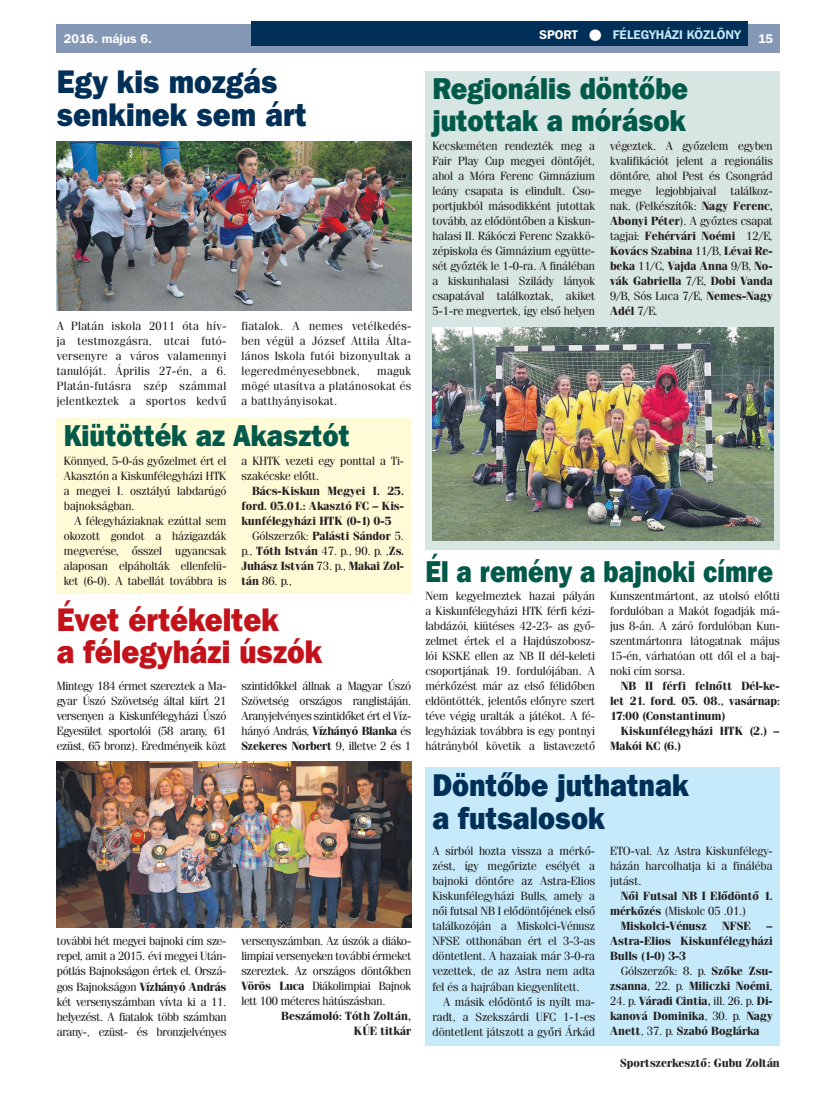
<style>
.page{position:relative;width:833px;height:1099px;background:#fff}
.page>*{position:absolute;margin:0;border:0;box-sizing:border-box;transform-origin:0 0}
.t1{font:32.5px/32.5px "Franklin Gothic Hv PFL";color:#c4121a;scale:.9 1}
.t2{font:32.5px/32.5px "Franklin Gothic Hv PFL";color:#002f57;scale:.9 1}
.t3{font:31.25px/32.5px "Franklin Gothic Hv PFL";color:#002f57;scale:.9 1}
.t4{font:30px/32.5px "Franklin Gothic Hv PFL";color:#005949;scale:.9 1}
.t5{font:30px "Franklin Gothic Hv PFL";color:#005949;scale:.85 1}
.t6{font:700 12.5px "Franklin Gothic PFL";color:#c6eafa}
.t7{font:700 12.5px "Franklin Gothic PFL";color:#fff}
.t8{font:11.88px/15px "Fenice PFL";color:#231f20;text-align:justify}
.t9{font:700 11.88px/15px "Fenice PFL";color:#231f20;text-align:justify}
.s1{color:#fff}
.s2{font-weight:400}
.s3{font-weight:700}
</style>
<div class="page">
<div style="left:57px;top:25px;width:723px;height:28px;background:#8498b6"></div>
<div style="left:252px;top:21px;width:496px;height:25px;background:#002f57"></div>
<div style="left:425px;top:767px;width:355px;height:278px;background:#c6eafa"></div>
<img style="left:57px;top:142px;width:354px;height:168px">
<div style="left:425px;top:71px;width:355px;height:478px;background:#d7e5e3"></div>
<img style="left:433px;top:327px;width:340px;height:213px">
<img style="left:57px;top:762px;width:354px;height:165px">
<div style="left:57px;top:418px;width:354px;height:176px;background:#fffbd6"></div>
<p class="t6" style="left:539px;top:26px;width:203px"><span class="s1">SPORT</span> <span class="s1">●</span> FÉLEGYHÁZI KÖZLÖNY</p>
<p class="t7" style="left:64px;top:31px;width:89px">2016. május 6.</p>
<p class="t7" style="left:758px;top:31px;width:17px">15</p>
<h1 class="t2" style="left:57px;top:65px;width:279px">Egy kis mozgás senkinek sem árt</h1>
<p class="t8" style="left:57px;top:318px;width:171px">A Platán iskola 2011 óta hív&shy;ja testmozgásra, utcai futó&shy;versenyre a város valamennyi tanulóját. Április 27-én, a 6.<br>Platán-futásra szép számmal jelentkeztek a sportos kedvű</p>
<p class="t8" style="left:241px;top:318px;width:171px">fiatalok. A nemes vetélkedés&shy;ben végül a József Attila Álta&shy;lános Iskola futói bizonyultak a legeredményesebbnek,</p>
<p class="t8" style="left:241px;top:363px;width:171px;text-indent:136px">maguk mögé utasítva a platánosokat és a batthyányisokat.</p>
<h3 class="t4" style="left:64px;top:418px;width:319px">Kiütötték az Akasztót</h3>
<p class="t8" style="left:64px;top:453px;width:164px">Könnyed, 5-0-ás győzelmet ért el Akasztón a Kiskunfélegyházi HTK a megyei I. osztályú labdarúgó bajnokságban.</p>
<p class="t8" style="left:64px;top:513px;width:164px;text-indent:11px">A félegyháziaknak ezúttal sem okozott gondot a házigazdák megverése, ősszel ugyancsak alaposan elpáholták ellenfelü&shy;ket (6-0). A tabellát továbbra is</p>
<p class="t8" style="left:241px;top:453px;width:164px">a KHTK vezeti egy ponttal a Ti&shy;szakécske előtt.</p>
<p class="t9" style="left:241px;top:483px;width:164px;text-indent:11px">Bács-Kiskun Megyei I. 25. ford. 05.01.: Akasztó FC – Kis&shy;kunfélegyházi HTK (0-1) 0-5</p>
<p class="t9" style="left:241px;top:528px;width:164px;text-indent:11px"><span class="s2">Gólszerzők:</span> Palásti Sándor <span class="s2">5. p.,</span> Tóth István <span class="s2">47. p., 90. p. ,</span>Zs.<br>Juhász István <span class="s2">73. p.,</span> Makai Zol&shy;tán <span class="s2">86. p.,</span></p>
<h1 class="t1" style="left:57px;top:602px;width:297px">Évet értékeltek<br>a félegyházi úszók</h1>
<p class="t8" style="left:57px;top:678px;width:171px">Mintegy 184 érmet szereztek a Ma&shy;gyar Úszó Szövetség által kiírt 21 versenyen a Kiskunfélegyházi Úszó Egyesület sportolói (58 arany, 61 ezüst, 65 bronz). Eredményeik közt</p>
<p class="t8" style="left:241px;top:678px;width:171px">szintidőkkel állnak a Magyar Úszó Szövetség országos ranglistáján.<br>Aranyjelvényes szintidőket ért el Víz&shy;hányó András, <span class="s3">Vízhányó Blanka</span> és <span class="s3">Szekeres Norbert</span> 9, illetve 2 és 1</p>
<p class="t8" style="left:57px;top:933px;width:171px">további hét megyei bajnoki cím sze&shy;repel, amit a 2015. évi megyei Után&shy;pótlás Bajnokságon értek el. Orszá&shy;gos Bajnokságon <span class="s3">Vízhányó András </span>két versenyszámban vívta ki a 11. helyezést. A fiatalok több számban arany-, ezüst- és bronzjelvényes</p>
<p class="t8" style="left:241px;top:933px;width:171px">versenyszámban. Az úszók a diáko&shy;limpiai versenyeken további érmeket szereztek. Az országos döntőkben <span class="s3">Vörös Luca</span> Diákolimpiai Bajnok lett 100 méteres hátúszásban.</p>
<p class="t9" style="left:281px;top:1008px;width:131px;text-align:right">Beszámoló: Tóth Zoltán,<br>KÚE titkár</p>
<h3 class="t4" style="left:432px;top:71px;width:286px">Regionális döntőbe jutottak a mórások</h3>
<p class="t8" style="left:432px;top:138px;width:164px">Kecskeméten rendezték meg a Fair Play Cup megyei döntőjét, ahol a Móra Ferenc Gimnázium leány csapata is elindult. Cso&shy;portjukból másodikként jutottak tovább, az elődöntőben a Kiskun&shy;halasi II. Rákóczi Ferenc Szakkö&shy;zépiskola és Gimnázium együtte&shy;sét győzték le 1-0-ra. A fináléban a kiskunhalasi Szilády lányok csapatával találkoztak, akiket 5-1-re megvertek, így első helyen</p>
<p class="t8" style="left:610px;top:138px;width:164px">végeztek. A győzelem egyben kvalifikációt jelent a regionális döntőre, ahol Pest és Csongrád megye legjobbjaival találkoz&shy;nak. (Felkészítők: <span class="s3">Nagy Ferenc, Abonyi Péter</span>). A győztes csapat tagjai: <span class="s3">Fehérvári Noémi</span> 12/E, <span class="s3">Kovács Szabina</span> 11/B, <span class="s3">Lévai Re&shy;beka</span> 11/C, <span class="s3">Vajda Anna</span> 9/B, <span class="s3">No&shy;vák Gabriella</span> 7/E, <span class="s3">Dobi Vanda </span>9/B, Sós Luca 7/E, <span class="s3">Nemes-Nagy Adél</span> 7/E.</p>
<h3 class="t5" style="left:425px;top:552px;width:411px">Él a remény a bajnoki címre</h3>
<p class="t8" style="left:425px;top:588px;width:171px">Nem kegyelmeztek hazai pályán a Kiskunfélegyházi HTK férfi kézi&shy;labdázói, kiütéses 42-23- as győ&shy;zelmet értek el a Hajdúszobosz&shy;lói KSKE ellen az NB II dél-keleti csoportjának 19. fordulójában. A mérkőzést már az első félidőben eldöntötték, jelentős előnyre szert téve végig uralták a játékot. A fé&shy;legyháziak továbbra is egy pontnyi hátrányból követik a listavezető</p>
<p class="t8" style="left:610px;top:588px;width:171px">Kunszentmártont, az utolsó előtti fordulóban a Makót fogadják má&shy;jus 8-án. A záró fordulóban Kun&shy;szentmártonra látogatnak május 15-én, várhatóan ott dől el a baj&shy;noki cím sorsa.</p>
<p class="t9" style="left:610px;top:678px;width:171px;text-indent:11px">NB II férfi felnőtt Dél-ke&shy;let 21. ford. 05. 08., vasárnap:<br>17:00 (Constantinum)</p>
<p class="t9" style="left:610px;top:723px;width:171px;text-indent:11px">Kiskunfélegyházi HTK (2.) –<br>Makói KC (6.)</p>
<h2 class="t3" style="left:432px;top:768px;width:287px">Döntőbe juthatnak a futsalosok</h2>
<p class="t8" style="left:432px;top:843px;width:164px">A sírból hozta vissza a mérkő&shy;zést, így megőrizte esélyét a bajnoki döntőre az Astra-Elios Kiskunfélegyházi Bulls, amely a női futsal NB I elődöntőjének első találkozóján a Miskolci-Vénusz NFSE otthonában ért el 3-3-as döntetlent. A hazaiak már 3-0-ra vezettek, de az Astra nem adta fel és a hajrában kiegyenlített.</p>
<p class="t8" style="left:432px;top:993px;width:164px;text-indent:11px">A másik elődöntő is nyílt ma&shy;radt, a Szekszárdi UFC 1-1-es döntetlent játszott a győri Árkád</p>
<p class="t8" style="left:610px;top:843px;width:164px">ETO-val. Az Astra Kiskunfélegy&shy;házán harcolhatja ki a fináléba jutást.</p>
<p class="t9" style="left:620px;top:888px;width:153px">Női Futsal NB I Elődöntő 1.</p>
<p class="t8" style="left:610px;top:903px;width:137px"><span class="s3">mérkőzés</span> (Miskolc 05 .01.)</p>
<p class="t9" style="left:620px;top:918px;width:88px">Miskolci-Vénusz</p>
<p class="t9" style="left:722px;top:918px;width:30px">NFSE</p>
<p class="t9" style="left:610px;top:918px;width:164px;text-indent:156px">– Astra-Elios Kiskunfélegyházi Bulls (1-0) 3-3</p>
<p class="t9" style="left:610px;top:963px;width:164px;text-align:right"><span class="s2">Gólszerzők: 8. p.</span> Szőke Zsu&shy;zsanna<span class="s2">, 22. p.</span> Miliczki Noémi<span class="s2">,</span></p>
<p class="t9" style="left:610px;top:993px;width:164px"><span class="s2">24. p.</span> Váradi Cintia, <span class="s2">ill. 26. p.</span> Di&shy;kanová Dominika<span class="s2">, 30. p.</span> Nagy Anett<span class="s2">, 37. p.</span> Szabó Boglárka</p>
<p class="t9" style="left:620px;top:1055px;width:161px">Sportszerkesztő: Gubu Zoltán</p>
</div>
